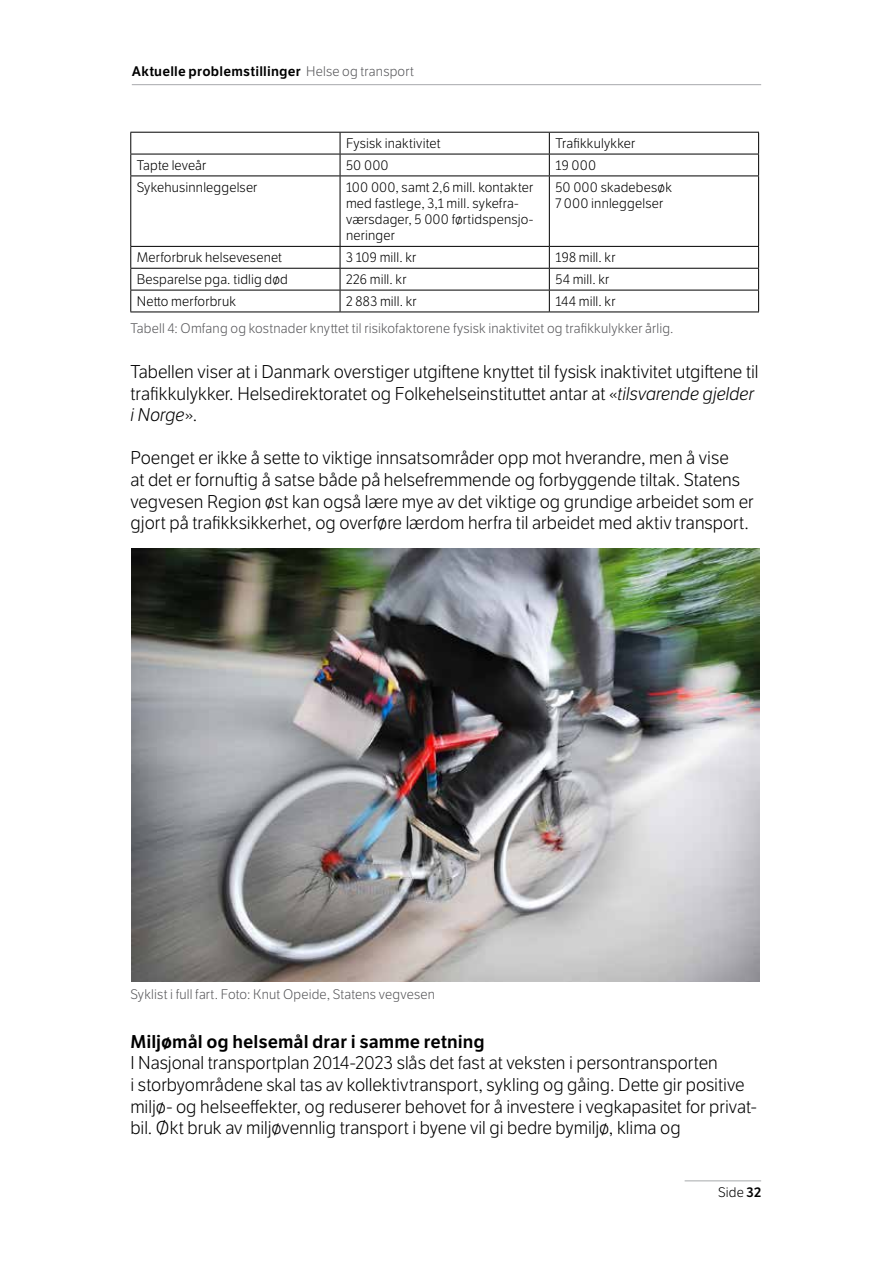
<style>
.page{position:relative;width:893px;height:1263px;background:#fff}
.page>*{position:absolute;margin:0;border:0;box-sizing:border-box;transform-origin:0 0}
.Brødtekst_-_1{font:300 18px/21.6px "LFT Etica";color:#000}
.Overskrift_-_3{font:600 18px "LFT Etica";letter-spacing:.005em;color:#000}
.Bildetekst_-_1{font:300 13.5px/16.2px "LFT Etica";letter-spacing:.015em;color:#000}
.Bildetekst_-_1-2{font:300 13.5px "LFT Etica";letter-spacing:.015em;color:#58585b}
.t1{font:600 13.5px "LFT Etica";letter-spacing:.015em;color:#000}
.s1{font-weight:300;color:#58585b}
.s2{font-style:italic}
.s3{font-weight:600}
</style>
<div class="page">
<hr style="left:132px;top:84px;width:629px;height:1px;background:#a7a9ac">
<hr style="left:685px;top:1180px;width:76px;height:1px;background:#a7a9ac">
<hr style="left:130px;top:132px;width:210px;height:1px;background:#000">
<hr style="left:340px;top:132px;width:209px;height:1px;background:#000">
<hr style="left:549px;top:132px;width:210px;height:1px;background:#000">
<hr style="left:130px;top:154px;width:210px;height:1px;background:#000">
<svg style="left:130px;top:133px;width:1px;height:43px"></svg>
<hr style="left:340px;top:154px;width:209px;height:1px;background:#000">
<svg style="left:340px;top:133px;width:1px;height:43px"></svg>
<hr style="left:549px;top:154px;width:210px;height:1px;background:#000">
<svg style="left:549px;top:133px;width:1px;height:43px"></svg>
<svg style="left:758px;top:133px;width:1px;height:43px"></svg>
<hr style="left:130px;top:176px;width:210px;height:1px;background:#000">
<hr style="left:130px;top:176px;width:1px;height:70px;background:#000">
<hr style="left:340px;top:176px;width:209px;height:1px;background:#000">
<hr style="left:340px;top:176px;width:1px;height:70px;background:#000">
<hr style="left:549px;top:176px;width:210px;height:1px;background:#000">
<hr style="left:549px;top:176px;width:1px;height:70px;background:#000">
<hr style="left:758px;top:176px;width:1px;height:70px;background:#000">
<hr style="left:130px;top:246px;width:210px;height:1px;background:#000">
<hr style="left:340px;top:246px;width:209px;height:1px;background:#000">
<hr style="left:549px;top:246px;width:210px;height:1px;background:#000">
<hr style="left:130px;top:268px;width:210px;height:1px;background:#000">
<hr style="left:340px;top:268px;width:209px;height:1px;background:#000">
<hr style="left:549px;top:268px;width:210px;height:1px;background:#000">
<hr style="left:130px;top:290px;width:210px;height:1px;background:#000">
<svg style="left:130px;top:247px;width:1px;height:65px"></svg>
<hr style="left:340px;top:290px;width:209px;height:1px;background:#000">
<svg style="left:340px;top:247px;width:1px;height:65px"></svg>
<hr style="left:549px;top:290px;width:210px;height:1px;background:#000">
<svg style="left:549px;top:247px;width:1px;height:65px"></svg>
<svg style="left:758px;top:247px;width:1px;height:65px"></svg>
<hr style="left:130px;top:312px;width:210px;height:1px;background:#000">
<hr style="left:340px;top:312px;width:209px;height:1px;background:#000">
<hr style="left:549px;top:312px;width:210px;height:1px;background:#000">
<img style="left:132px;top:548px;width:628px;height:433px">
<p class="t1" style="left:132px;top:63px;width:284px">Aktuelle problemstillinger <span class="s1">Helse og transport</span></p>
<p class="Bildetekst_-_1" style="left:346px;top:136px;width:96px">Fysisk inaktivitet</p>
<p class="Bildetekst_-_1" style="left:555px;top:136px;width:81px">Trafikkulykker</p>
<p class="Bildetekst_-_1" style="left:137px;top:157px;width:71px">Tapte leveår</p>
<p class="Bildetekst_-_1" style="left:346px;top:157px;width:44px">50 000</p>
<p class="Bildetekst_-_1" style="left:555px;top:157px;width:42px">19 000</p>
<p class="Bildetekst_-_1" style="left:137px;top:179px;width:122px">Sykehusinnleggelser</p>
<p class="Bildetekst_-_1" style="left:346px;top:179px;width:189px">100 000, samt 2,6 mill. kontakter med fastlege, 3,1 mill. sykefra&shy;værsdager, 5 000 førtidspensjo&shy;neringer</p>
<p class="Bildetekst_-_1" style="left:555px;top:179px;width:118px">50 000 skadebesøk<br>7 000 innleggelser</p>
<p class="Bildetekst_-_1" style="left:137px;top:250px;width:147px">Merforbruk helsevesenet</p>
<p class="Bildetekst_-_1" style="left:346px;top:250px;width:72px">3 109 mill. kr</p>
<p class="Bildetekst_-_1" style="left:555px;top:250px;width:62px">198 mill. kr</p>
<p class="Bildetekst_-_1" style="left:137px;top:272px;width:153px">Besparelse pga. tidlig død</p>
<p class="Bildetekst_-_1" style="left:346px;top:272px;width:62px">226 mill. kr</p>
<p class="Bildetekst_-_1" style="left:555px;top:272px;width:56px">54 mill. kr</p>
<p class="Bildetekst_-_1" style="left:137px;top:294px;width:101px">Netto merforbruk</p>
<p class="Bildetekst_-_1" style="left:346px;top:294px;width:72px">2 883 mill. kr</p>
<p class="Bildetekst_-_1" style="left:555px;top:294px;width:62px">144 mill. kr</p>
<p class="Bildetekst_-_1-2" style="left:130px;top:321px;width:545px">Tabell 4: Omfang og kostnader knyttet til risikofaktorene fysisk inaktivitet og trafikkulykker årlig.</p>
<p class="Brødtekst_-_1" style="left:130px;top:361px;width:630px">Tabellen viser at i Danmark overstiger utgiftene knyttet til fysisk inaktivitet utgiftene til trafikkulykker. Helsedirektoratet og Folkehelseinstituttet antar at «<span class="s2">tilsvarende gjelder i Norge</span>».</p>
<p class="Brødtekst_-_1" style="left:130px;top:448px;width:625px">Poenget er ikke å sette to viktige innsatsområder opp mot hverandre, men å vise<br>at det er fornuftig å satse både på helsefremmende og forbyggende tiltak. Statens vegvesen Region øst kan også lære mye av det viktige og grundige arbeidet som er gjort på trafikksikkerhet, og overføre lærdom herfra til arbeidet med aktiv transport.</p>
<p class="Bildetekst_-_1-2" style="left:130px;top:987px;width:306px">Syklist i full fart. Foto: Knut Opeide, Statens vegvesen</p>
<p class="Overskrift_-_3" style="left:130px;top:1030px;width:356px">Miljømål og helsemål drar i samme retning</p>
<p class="Brødtekst_-_1" style="left:130px;top:1053px;width:628px">I Nasjonal transportplan 2014-2023 slås det fast at veksten i persontransporten<br>i storbyområdene skal tas av kollektivtransport, sykling og gåing. Dette gir positive miljø- og helseeffekter, og reduserer behovet for å investere i vegkapasitet for privat&shy;bil. Økt bruk av miljøvennlig transport i byene vil gi bedre bymiljø, klima og</p>
<p class="Bildetekst_-_1" style="left:718px;top:1184px;width:45px">Side <span class="s3">32</span></p>
</div>
